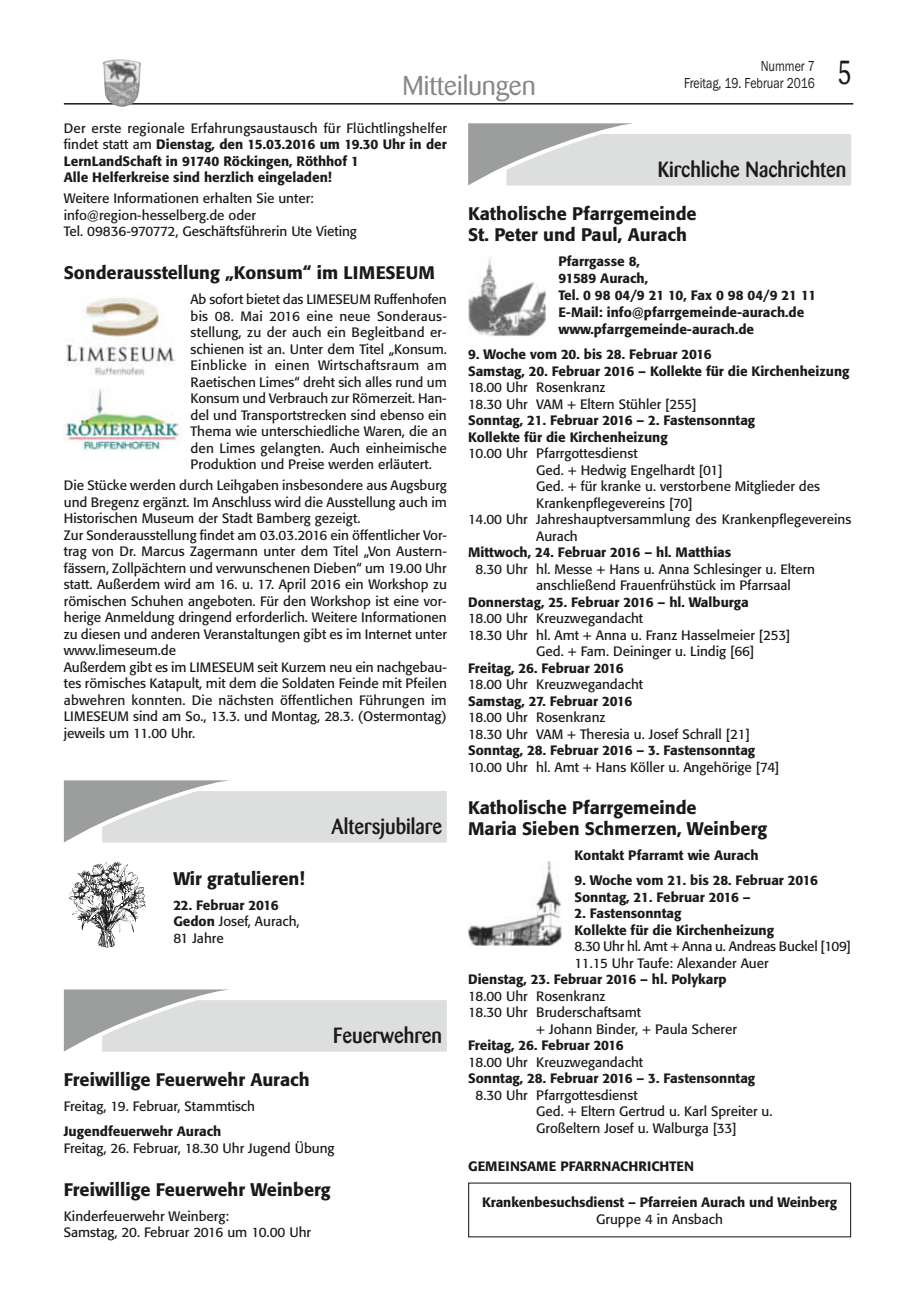
<style>
.page{position:relative;width:915px;height:1297px;background:#fff}
.page>*{position:absolute;margin:0;border:0;box-sizing:border-box;transform-origin:0 0}
.t1{font:33px "Barmeno";color:#1a1a18;scale:.8 1}
.t2{font:27px "Barmeno";color:#868786}
.t3{font:500 21.75px "Barmeno";color:#1a1a18;scale:.93 1}
.t4{font:500 18px/21px "Formata";color:#1a1a18}
.t5{font:15px/16.5px "Franklin Gothic Itc T";color:#1a1a18;text-align:right;scale:.8 1}
.t6{font:13.5px/16.5px "Formata";color:#1a1a18}
.t7{font:500 13.5px/16.5px "Formata";color:#1a1a18}
.s1{font-weight:400}
.s2{font-weight:500}
</style>
<div class="page">
<hr style="left:64px;top:103px;width:789px;height:2px;background:#1a1a18">
<img style="left:103px;top:59px;width:38px;height:48px">
<img style="left:66px;top:297px;width:109px;height:79px">
<img style="left:64px;top:388px;width:117px;height:62px">
<svg style="left:64px;top:780px;width:382px;height:63px;background:#d6d7d7"></svg>
<svg style="left:68px;top:861px;width:78px;height:87px"></svg>
<svg style="left:64px;top:989px;width:382px;height:63px;background:#d6d7d7"></svg>
<svg style="left:468px;top:123px;width:382px;height:63px;background:#d6d7d7"></svg>
<img style="left:468px;top:257px;width:77px;height:80px">
<img style="left:468px;top:862px;width:94px;height:84px">
<h2 class="t2" style="left:402px;top:70px;width:135px">Mitteilungen</h2>
<p class="t5" style="left:683px;top:58px;width:165px">Nummer 7<br>Freitag, 19. Februar 2016</p>
<h1 class="t1" style="left:837px;top:54px;width:19px">5</h1>
<p class="t7" style="left:64px;top:120px;width:384px"><span class="s1">Der erste regionale Erfahrungsaustausch für Flüchtlingshelfer findet statt am</span> Dienstag, den 15.03.2016 um 19.30 Uhr in der LernLandSchaft in 91740 Röckingen, Röthhof 1<br>Alle Helferkreise sind herzlich eingeladen!</p>
<p class="t6" style="left:64px;top:190px;width:294px">Weitere Informationen erhalten Sie unter: info@region-hesselberg.de oder<br>Tel. 09836-970772, Geschäftsführerin Ute Vieting</p>
<h3 class="t4" style="left:64px;top:262px;width:372px">Sonderausstellung „Konsum“ im LIMESEUM</h3>
<p class="t6" style="left:190px;top:291px;width:258px;text-align:justify">Ab sofort bietet das LIMESEUM Ruffenhofen bis 08. Mai 2016 eine neue Sonderaus&shy;stellung, zu der auch ein Begleitband er&shy;schienen ist an. Unter dem Titel „Konsum.<br>Einblicke in einen Wirtschaftsraum am Raetischen Limes“ dreht sich alles rund um Konsum und Verbrauch zur Römerzeit. Han&shy;del und Transportstrecken sind ebenso ein Thema wie unterschiedliche Waren, die an den Limes gelangten. Auch einheimische Produktion und Preise werden erläutert.</p>
<p class="t6" style="left:64px;top:477px;width:384px">Die Stücke werden durch Leihgaben insbesondere aus Augsburg und Bregenz ergänzt. Im Anschluss wird die Ausstellung auch im Historischen Museum der Stadt Bamberg gezeigt.<br>Zur Sonderausstellung findet am 03.03.2016 ein öffentlicher Vor&shy;trag von Dr. Marcus Zagermann unter dem Titel „Von Austern&shy;fässern, Zollpächtern und verwunschenen Dieben“ um 19.00 Uhr statt. Außerdem wird am 16. u. 17. April 2016 ein Workshop zu römischen Schuhen angeboten. Für den Workshop ist eine vor&shy;herige Anmeldung dringend erforderlich. Weitere Informationen zu diesen und anderen Veranstaltungen gibt es im Internet unter www.limeseum.de<br>Außerdem gibt es im LIMESEUM seit Kurzem neu ein nachgebau&shy;tes römisches Katapult, mit dem die Soldaten Feinde mit Pfeilen abwehren konnten. Die nächsten öffentlichen Führungen im LIMESEUM sind am So., 13.3. und Montag, 28.3. (Ostermontag) jeweils um 11.00 Uhr.</p>
<h3 class="t4" style="left:173px;top:868px;width:133px">Wir gratulieren!</h3>
<p class="t6" style="left:173px;top:896px;width:128px"><span class="s2">22. Februar 2016<br>Gedon</span> Josef, Aurach,<br>81 Jahre</p>
<h3 class="t3" style="left:331px;top:814px;width:120px">Altersjubilare</h3>
<h3 class="t3" style="left:333px;top:1023px;width:119px">Feuerwehren</h3>
<h3 class="t4" style="left:64px;top:1069px;width:247px">Freiwillige Feuerwehr Aurach</h3>
<p class="t6" style="left:64px;top:1098px;width:193px">Freitag, 19. Februar, Stammtisch</p>
<p class="t7" style="left:64px;top:1123px;width:159px">Jugendfeuerwehr Aurach</p>
<p class="t6" style="left:64px;top:1140px;width:272px">Freitag, 26. Februar, 18.30 Uhr Jugend Übung</p>
<h3 class="t4" style="left:64px;top:1179px;width:268px">Freiwillige Feuerwehr Weinberg</h3>
<p class="t6" style="left:64px;top:1208px;width:248px">Kinderfeuerwehr Weinberg:<br>Samstag, 20. Februar 2016 um 10.00 Uhr</p>
<h3 class="t3" style="left:657px;top:157px;width:204px">Kirchliche Nachrichten</h3>
<h3 class="t4" style="left:468px;top:203px;width:230px">Katholische Pfarrgemeinde<br>St. Peter und Paul, Aurach</h3>
<p class="t7" style="left:558px;top:253px;width:259px;line-height:17px">Pfarrgasse 8,<br>91589 Aurach,<br>Tel. 0 98 04/9 21 10, Fax 0 98 04/9 21 11<br>E-Mail: info@pfarrgemeinde-aurach.de www.pfarrgemeinde-aurach.de</p>
<p class="t7" style="left:468px;top:346px;width:383px">9. Woche vom 20. bis 28. Februar 2016<br>Samstag, 20. Februar 2016 – Kollekte für die Kirchenheizung</p>
<p class="t6" style="left:468px;top:379px;width:230px">18.00 Uhr Rosenkranz<br>18.30 Uhr VAM + Eltern Stühler [255]</p>
<p class="t7" style="left:468px;top:412px;width:288px">Sonntag, 21. Februar 2016 – 2. Fastensonntag<br>Kollekte für die Kirchenheizung</p>
<p class="t6" style="left:468px;top:445px;width:171px">10.00 Uhr Pfarrgottesdienst</p>
<p class="t6" style="left:536px;top:461px;width:188px">Ged. + Hedwig Engelhardt [01]</p>
<p class="t6" style="left:536px;top:478px;width:285px">Ged. + für kranke u. verstorbene Mitglieder des</p>
<p class="t6" style="left:536px;top:494px;width:158px">Krankenpflegevereins [70]</p>
<p class="t6" style="left:468px;top:511px;width:384px">14.00 Uhr Jahreshauptversammlung des Krankenpflegevereins</p>
<p class="t6" style="left:536px;top:527px;width:43px">Aurach</p>
<p class="t7" style="left:468px;top:544px;width:264px">Mittwoch, 24. Februar 2016 – hl. Matthias</p>
<p class="t6" style="left:536px;top:560px;width:280px;text-indent:-61px">8.30 Uhr hl. Messe + Hans u. Anna Schlesinger u. Eltern anschließend Frauenfrühstück im Pfarrsaal</p>
<p class="t7" style="left:468px;top:593px;width:282px">Donnerstag, 25. Februar 2016 – hl. Walburga</p>
<p class="t6" style="left:468px;top:610px;width:176px">18.00 Uhr Kreuzwegandacht</p>
<p class="t6" style="left:468px;top:626px;width:323px">18.30 Uhr hl. Amt + Anna u. Franz Hasselmeier [253]</p>
<p class="t6" style="left:536px;top:643px;width:220px">Ged. + Fam. Deininger u. Lindig [66]</p>
<p class="t7" style="left:468px;top:659px;width:157px">Freitag, 26. Februar 2016</p>
<p class="t6" style="left:468px;top:676px;width:176px">18.00 Uhr Kreuzwegandacht</p>
<p class="t7" style="left:468px;top:692px;width:166px">Samstag, 27. Februar 2016</p>
<p class="t6" style="left:468px;top:709px;width:283px">18.00 Uhr Rosenkranz<br>18.30 Uhr VAM + Theresia u. Josef Schrall [21]</p>
<p class="t7" style="left:468px;top:742px;width:288px">Sonntag, 28. Februar 2016 – 3. Fastensonntag</p>
<p class="t6" style="left:468px;top:758px;width:313px">10.00 Uhr hl. Amt + Hans Köller u. Angehörige [74]</p>
<h3 class="t4" style="left:468px;top:797px;width:300px">Katholische Pfarrgemeinde<br>Maria Sieben Schmerzen, Weinberg</h3>
<p class="t7" style="left:574px;top:847px;width:185px">Kontakt Pfarramt wie Aurach</p>
<p class="t7" style="left:574px;top:872px;width:245px">9. Woche vom 21. bis 28. Februar 2016<br>Sonntag, 21. Februar 2016 –</p>
<p class="t7" style="left:574px;top:905px;width:201px">2. Fastensonntag<br>Kollekte für die Kirchenheizung</p>
<p class="t6" style="left:574px;top:938px;width:278px">8.30 Uhr hl. Amt + Anna u. Andreas Buckel [109]<br>11.15 Uhr Taufe: Alexander Auer</p>
<p class="t7" style="left:468px;top:971px;width:260px">Dienstag, 23. Februar 2016 – hl. Polykarp</p>
<p class="t6" style="left:468px;top:988px;width:139px">18.00 Uhr Rosenkranz</p>
<p class="t6" style="left:468px;top:1004px;width:174px">18.30 Uhr Bruderschaftsamt</p>
<p class="t6" style="left:536px;top:1021px;width:202px">+ Johann Binder, + Paula Scherer</p>
<p class="t7" style="left:468px;top:1037px;width:157px">Freitag, 26. Februar 2016</p>
<p class="t6" style="left:468px;top:1054px;width:176px">18.00 Uhr Kreuzwegandacht</p>
<p class="t7" style="left:468px;top:1070px;width:288px">Sonntag, 28. Februar 2016 – 3. Fastensonntag</p>
<p class="t6" style="left:536px;top:1087px;width:238px;text-indent:-61px">8.30 Uhr Pfarrgottesdienst<br>Ged. + Eltern Gertrud u. Karl Spreiter u.<br>Großeltern Josef u. Walburga [33]</p>
<p class="t7" style="left:468px;top:1158px;width:227px">GEMEINSAME PFARRNACHRICHTEN</p>
<p class="t7" style="left:482px;top:1194px;width:356px">Krankenbesuchsdienst – Pfarreien Aurach und Weinberg</p>
<p class="t6" style="left:596px;top:1210px;width:128px">Gruppe 4 in Ansbach</p>
</div>
